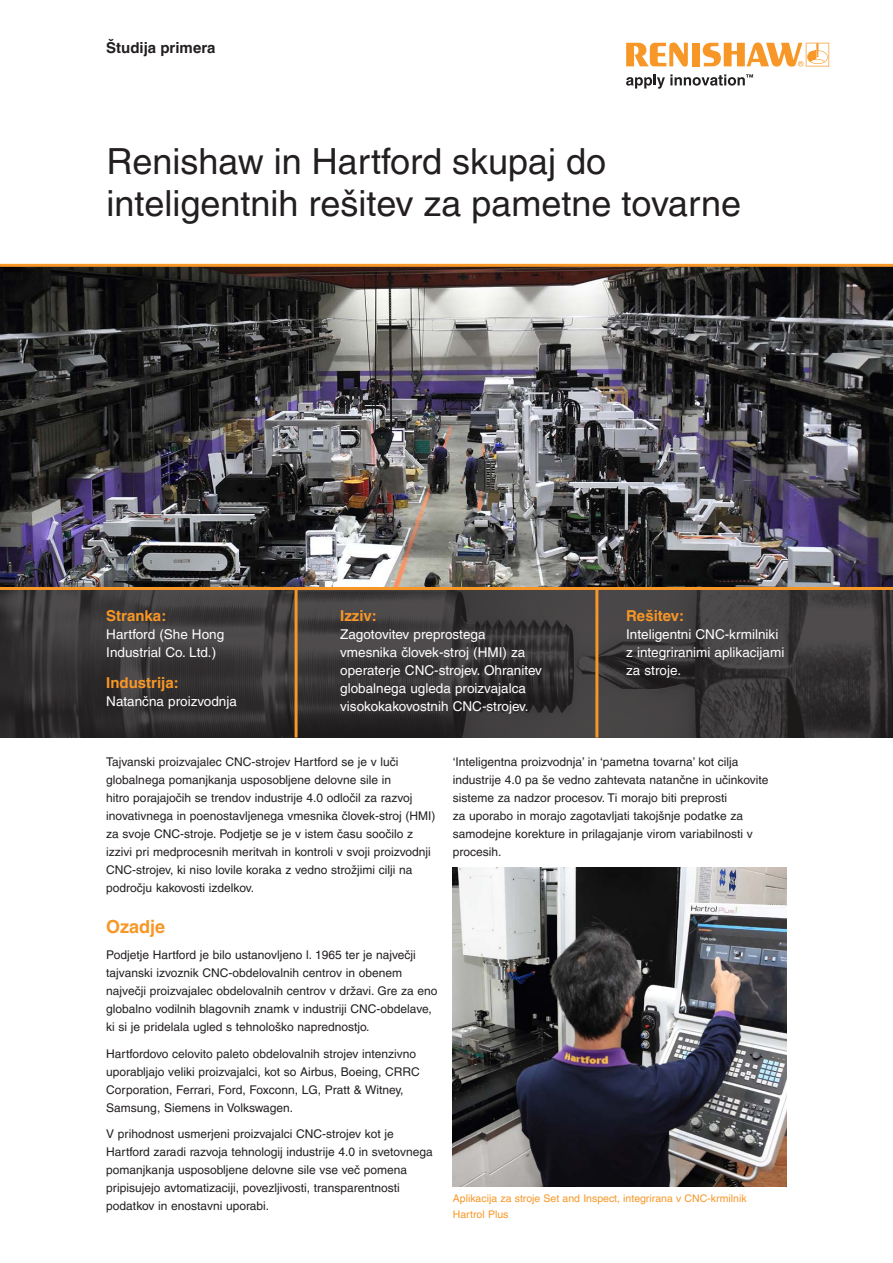
<style>
.page{position:relative;width:893px;height:1263px;background:#fff}
.page>*{position:absolute;margin:0;border:0;box-sizing:border-box;transform-origin:0 0}
.Case_study__Title_24{font:36px/42px "Helvetica LT Pro";color:#231f20}
.Main_body_heading_te{font:700 18px "Helvetica LT Pro";color:#f79727}
.Industry_box__Headin{font:700 15px "Helvetica LT Pro";color:#f79727}
.Case_study__Front_pa{font:700 15px "Helvetica LT Pro";color:#231f20}
.Industry_box__Main_t{font:13.5px/18px "Helvetica LT Pro";color:#fff}
.Main_body_text_8pt{font:12px/18px "Helvetica LT Pro";color:#231f20}
.Caption_text_7pt{font:10.5px/15px "Helvetica LT Pro";color:#f79727}
</style>
<div class="page">
<svg style="left:0;top:590px;width:893px;height:147px;background:#3b3738"></svg>
<hr style="left:295px;top:589px;width:3px;height:148px;background:#f79727">
<hr style="left:595px;top:589px;width:3px;height:148px;background:#f79727">
<svg style="left:626px;top:43px;width:62px;height:24px"></svg>
<div style="left:692px;top:43px;width:8px;height:23px;background:#f79727"></div>
<svg style="left:703px;top:43px;width:126px;height:24px"></svg>
<svg style="left:626px;top:74px;width:127px;height:15px"></svg>
<img style="left:0;top:264px;width:893px;height:326px">
<img style="left:453px;top:867px;width:334px;height:319px">
<p class="Case_study__Front_pa" style="left:106px;top:39px;width:111px">Študija primera</p>
<p class="Case_study__Title_24" style="left:106px;top:141px;width:636px">Renishaw in Hartford skupaj do inteligentnih rešitev za pametne tovarne</p>
<p class="Industry_box__Headin" style="left:106px;top:606px;width:62px">Stranka:</p>
<p class="Industry_box__Main_t" style="left:106px;top:625px;width:119px">Hartford (She Hong<br>Industrial Co. Ltd.)</p>
<p class="Industry_box__Headin" style="left:106px;top:673px;width:74px">Industrija:</p>
<p class="Industry_box__Main_t" style="left:106px;top:692px;width:132px">Natančna proizvodnja</p>
<p class="Industry_box__Headin" style="left:340px;top:606px;width:38px">Izziv:</p>
<p class="Industry_box__Main_t" style="left:340px;top:625px;width:203px">Zagotovitev preprostega vmesnika človek-stroj (HMI) za operaterje CNC-strojev. Ohranitev globalnega ugleda proizvajalca visokokakovostnih CNC-strojev.</p>
<p class="Industry_box__Headin" style="left:626px;top:606px;width:60px">Rešitev:</p>
<p class="Industry_box__Main_t" style="left:626px;top:625px;width:160px">Inteligentni CNC-krmilniki z integriranimi aplikacijami za stroje.</p>
<p class="Main_body_text_8pt" style="left:106px;top:752px;width:331px">Tajvanski proizvajalec CNC-strojev Hartford se je v luči globalnega pomanjkanja usposobljene delovne sile in<br>hitro porajajočih se trendov industrije 4.0 odločil za razvoj inovativnega in poenostavljenega vmesnika človek-stroj (HMI) za svoje CNC-stroje. Podjetje se je v istem času soočilo z izzivi pri medprocesnih meritvah in kontroli v svoji proizvodnji CNC-strojev, ki niso lovile koraka z vedno strožjimi cilji na področju kakovosti izdelkov.</p>
<p class="Main_body_heading_te" style="left:106px;top:915px;width:61px">Ozadje</p>
<p class="Main_body_text_8pt" style="left:106px;top:946px;width:333px">Podjetje Hartford je bilo ustanovljeno l. 1965 ter je največji tajvanski izvoznik CNC-obdelovalnih centrov in obenem največji proizvajalec obdelovalnih centrov v državi. Gre za eno globalno vodilnih blagovnih znamk v industriji CNC-obdelave, ki si je pridelala ugled s tehnološko naprednostjo.</p>
<p class="Main_body_text_8pt" style="left:106px;top:1044px;width:315px">Hartfordovo celovito paleto obdelovalnih strojev intenzivno uporabljajo veliki proizvajalci, kot so Airbus, Boeing, CRRC Corporation, Ferrari, Ford, Foxconn, LG, Pratt &amp; Witney, Samsung, Siemens in Volkswagen.</p>
<p class="Main_body_text_8pt" style="left:106px;top:1125px;width:328px">V prihodnost usmerjeni proizvajalci CNC-strojev kot je Hartford zaradi razvoja tehnologij industrije 4.0 in svetovnega pomanjkanja usposobljene delovne sile vse več pomena pripisujejo avtomatizaciji, povezljivosti, transparentnosti podatkov in enostavni uporabi.</p>
<p class="Main_body_text_8pt" style="left:453px;top:752px;width:317px">‘Inteligentna proizvodnja’ in ‘pametna tovarna’ kot cilja industrije 4.0 pa še vedno zahtevata natančne in učinkovite sisteme za nadzor procesov. Ti morajo biti preprosti<br>za uporabo in morajo zagotavljati takojšnje podatke za samodejne korekture in prilagajanje virom variabilnosti v procesih.</p>
<p class="Caption_text_7pt" style="left:453px;top:1191px;width:295px">Aplikacija za stroje Set and Inspect, integrirana v CNC-krmilnik<br>Hartrol Plus</p>
</div>
